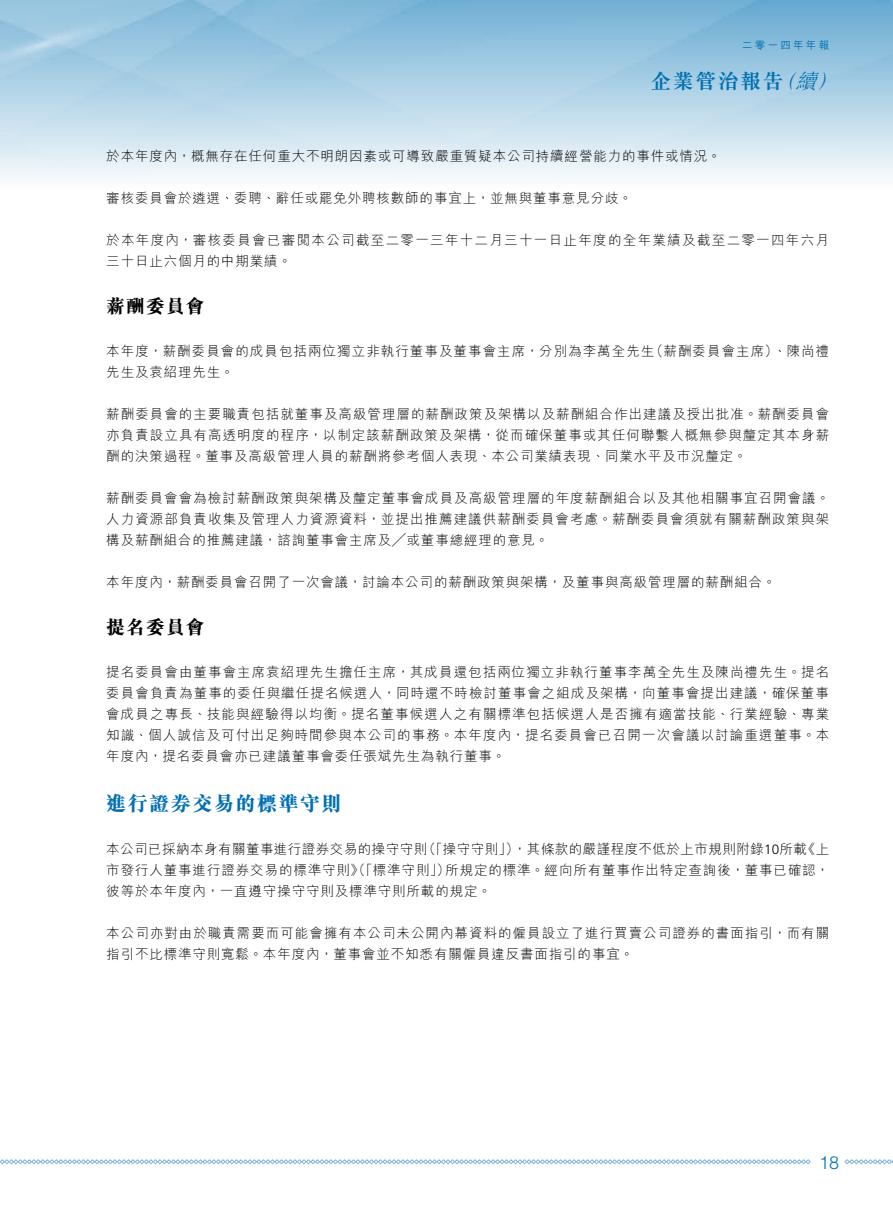
<style>
.page{position:relative;width:893px;height:1212px;background:#fff}
.page>*{position:absolute;margin:0;border:0;box-sizing:border-box;transform-origin:0 0}
.t1{font:700 21px "M Sung HK";letter-spacing:.065em;color:#0070b2}
.t2{font:italic 300 21px "M Sung HK";color:#0070b2}
._01_Subhead_1{font:800 20.25px "M Sung HK";letter-spacing:.06em;color:#0070b2}
._02_Subhead_2{font:800 18.75px "M Sung HK";letter-spacing:.06em;color:#000}
.t3{font:300 18px "Helvetica LT Std";color:#0070b2}
._00_Body_Text{font:300 13.5px/21px "M Hei HK";letter-spacing:.065em;color:#000}
._00_Body_Text-2{font:300 13.5px/21px "M Hei HK";letter-spacing:.1em;color:#000}
._00_Body_Text-3{font:300 13.5px "M Hei HK";letter-spacing:.035em;color:#000}
.t4{font:500 10.5px "M Hei HK";letter-spacing:.215em;color:#0070b2}
.s1{font-family:"Frutiger LT Std"}
</style>
<div class="page">
<img style="left:0;top:0;width:893px;height:179px">
<svg style="left:844px;top:1159px;width:49px;height:5px"></svg>
<svg style="left:0;top:1159px;width:811px;height:5px"></svg>
<p class="t4" style="left:742px;top:38px;width:88px">二零一四年年報</p>
<h1 class="t2" style="left:795px;top:66px;width:30px">續</h1>
<h1 class="t1" style="left:650px;top:70px;width:135px">企業管治報告</h1>
<h1 class="t2" style="left:774px;top:66px;width:30px">（</h1>
<h1 class="t2" style="left:816px;top:66px;width:30px">(</h1>
<p class="_00_Body_Text" style="left:106px;top:145px;width:616px">於本年度內，概無存在任何重大不明朗因素或可導致嚴重質疑本公司持續經營能力的事件或情況。</p>
<p class="_00_Body_Text" style="left:106px;top:187px;width:527px">審核委員會於遴選、委聘、辭任或罷免外聘核數師的事宜上，並無與董事意見分歧。</p>
<p class="_00_Body_Text-2" style="left:106px;top:229px;width:724px">於本年度內，審核委員會已審閱本公司截至二零一三年十二月三十一日止年度的全年業績及截至二零一四年六月三十日止六個月的中期業績。</p>
<p class="_02_Subhead_2" style="left:106px;top:297px;width:100px">薪酬委員會</p>
<p class="_00_Body_Text" style="left:650px;top:340px;width:181px">（薪酬委員會主席）、陳尚禮</p>
<p class="_00_Body_Text" style="left:106px;top:340px;width:550px">本年度，薪酬委員會的成員包括兩位獨立非執行董事及董事會主席，分別為李萬全先生先生及袁紹理先生。</p>
<p class="_00_Body_Text" style="left:106px;top:403px;width:724px;text-align:justify">薪酬委員會的主要職責包括就董事及高級管理層的薪酬政策及架構以及薪酬組合作出建議及授出批准。薪酬委員會亦負責設立具有高透明度的程序，以制定該薪酬政策及架構，從而確保董事或其任何聯繫人概無參與釐定其本身薪酬的決策過程。董事及高級管理人員的薪酬將參考個人表現、本公司業績表現、同業水平及巿況釐定。</p>
<p class="_00_Body_Text" style="left:106px;top:487px;width:725px;text-align:justify">薪酬委員會會為檢討薪酬政策與架構及釐定董事會成員及高級管理層的年度薪酬組合以及其他相關事宜召開會議。人力資源部負責收集及管理人力資源資料，並提出推薦建議供薪酬委員會考慮。薪酬委員會須就有關薪酬政策與架構及薪酬組合的推薦建議，諮詢董事會主席及╱或董事總經理的意見。</p>
<p class="_00_Body_Text" style="left:106px;top:571px;width:671px">本年度內，薪酬委員會召開了一次會議，討論本公司的薪酬政策與架構，及董事與高級管理層的薪酬組合。</p>
<p class="_02_Subhead_2" style="left:106px;top:618px;width:100px">提名委員會</p>
<p class="_00_Body_Text" style="left:106px;top:661px;width:725px;text-align:justify">提名委員會由董事會主席袁紹理先生擔任主席，其成員還包括兩位獨立非執行董事李萬全先生及陳尚禮先生。提名委員會負責為董事的委任與繼任提名候選人，同時還不時檢討董事會之組成及架構，向董事會提出建議，確保董事會成員之專長、技能與經驗得以均衡。提名董事候選人之有關標準包括候選人是否擁有適當技能、行業經驗、專業知識、個人誠信及可付出足夠時間參與本公司的事務。本年度內，提名委員會已召開一次會議以討論重選董事。本年度內，提名委員會亦已建議董事會委任張斌先生為執行董事。</p>
<p class="_01_Subhead_1" style="left:106px;top:793px;width:237px">進行證券交易的標準守則</p>
<p class="_00_Body_Text" style="left:802px;top:838px;width:29px">《上</p>
<p class="_00_Body_Text" style="left:422px;top:838px;width:98px">（「操守守則」）</p>
<p class="_00_Body_Text-3" style="left:513px;top:842px;width:295px">，其條款的嚴謹程度不低於上市規則附錄<span class="s1">10</span>所載</p>
<p class="_00_Body_Text-3" style="left:106px;top:842px;width:322px">本公司已採納本身有關董事進行證券交易的操守守則</p>
<p class="_00_Body_Text" style="left:106px;top:859px;width:386px">市發行人董事進行證券交易的標準守則》（「標準守則」）<br>彼等於本年度內，一直遵守操守守則及標準守則所載的規定。</p>
<p class="_00_Body_Text" style="left:106px;top:922px;width:724px">本公司亦對由於職責需要而可能會擁有本公司未公開內幕資料的僱員設立了進行買賣公司證券的書面指引，而有關指引不比標準守則寬鬆。本年度內，董事會並不知悉有關僱員違反書面指引的事宜。</p>
<p class="_00_Body_Text" style="left:445px;top:859px;width:386px">所規定的標準。經向所有董事作出特定查詢後，董事已確認，</p>
<h3 class="t3" style="left:819px;top:1151px;width:22px">18</h3>
</div>
